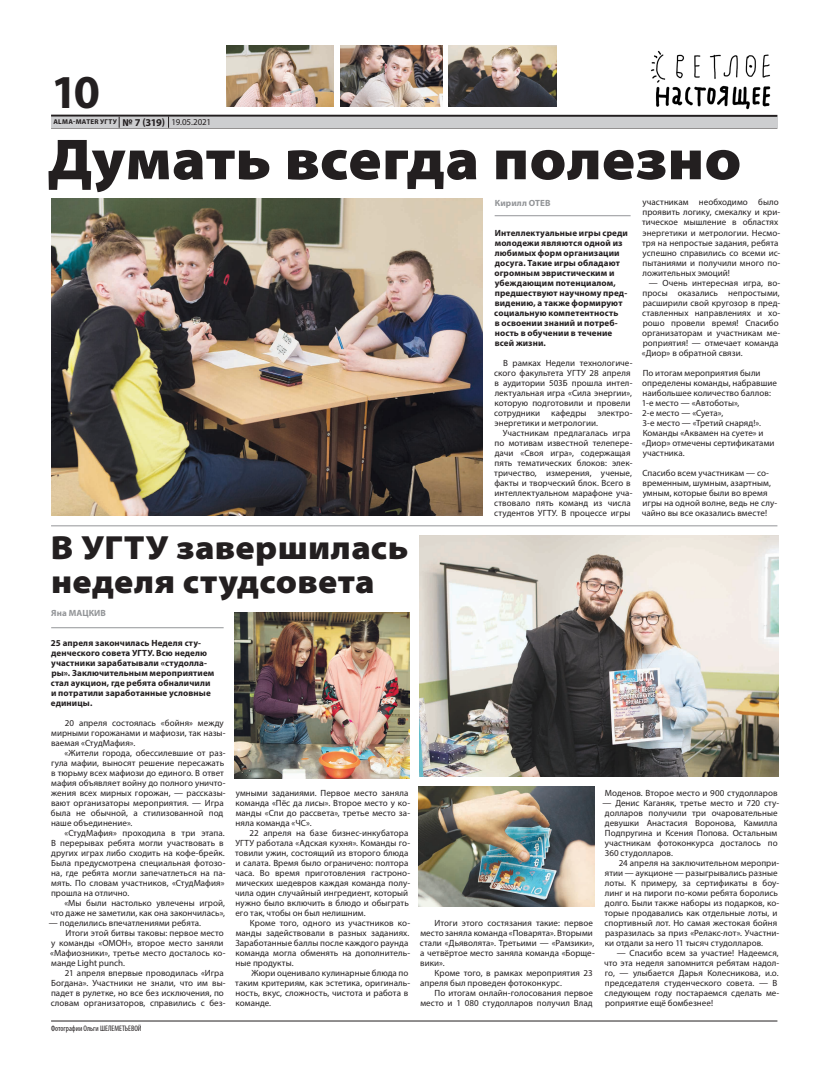
<style>
.page{position:relative;width:820px;height:1078px;background:#fff}
.page>*{position:absolute;margin:0;border:0;box-sizing:border-box;transform-origin:0 0}
.t1{font:900 semi-expanded 58.2px "Myriad Pro";color:#231f20}
.t2{font:700 47.4px "Myriad Pro";color:#231f20}
.t3{font:900 semi-expanded 33.6px/33.6px "Myriad Pro";letter-spacing:.01em;color:#231f20}
.t4{font:9px/10px "Myriad Pro";letter-spacing:.005em;color:#231f20}
.t5{font:700 9px/10px "Myriad Pro";letter-spacing:.01em;color:#231f20}
.t6{font:700 9px "Myriad Pro";letter-spacing:.01em;color:#939598}
.t7{font:condensed 8px "Myriad Pro";color:#231f20}
.t8{font:700 7px "Myriad Pro";letter-spacing:.04em;color:#231f20}
.s1{font-size:10.5px}
.s2{font-weight:400;font-size:9px}
</style>
<div class="page">
<hr style="left:51px;top:128px;width:726px;height:1px;background:#231f20">
<hr style="left:51px;top:115px;width:726px;height:2px;background:#231f20">
<div style="left:51px;top:117px;width:726px;height:11px;background:#cdced0"></div>
<svg style="left:168px;top:116px;width:1px;height:12px"></svg>
<hr style="left:51px;top:1020px;width:726px;height:1px;background:#231f20">
<img style="left:651px;top:50px;width:120px;height:60px">
<img style="left:51px;top:199px;width:431px;height:316px">
<hr style="left:51px;top:525px;width:726px;height:1px;background:#939598">
<img style="left:418px;top:786px;width:176px;height:119px">
<img style="left:234px;top:612px;width:175px;height:166px">
<img style="left:420px;top:535px;width:358px;height:240px">
<img style="left:226px;top:45px;width:107px;height:61px">
<img style="left:340px;top:45px;width:102px;height:61px">
<img style="left:448px;top:45px;width:108px;height:61px">
<hr style="left:51px;top:627px;width:172px;height:1px;background:#939598">
<hr style="left:494px;top:215px;width:136px;height:1px;background:#939598">
<h2 class="t2" style="left:51px;top:61px;width:50px">10</h2>
<p class="t8" style="left:53px;top:117px;width:159px">ALMA-MATER УГТУ <span class="s1">№ 7 (319)</span> <span class="s2">19.05.2021</span></p>
<h1 class="t1" style="left:48px;top:126px;width:695px">Думать всегда полезно</h1>
<h3 class="t3" style="left:51px;top:531px;width:359px">В УГТУ завершилась неделя студсовета</h3>
<p class="t6" style="left:51px;top:607px;width:56px">Яна МАЦКИВ</p>
<p class="t5" style="left:51px;top:637px;width:165px">25 апреля закончилась Неделя сту&shy;денческого совета УГТУ. Всю неделю участники зарабатывали «студолла&shy;ры». Заключительным мероприятием стал аукцион, где ребята обналичили и потратили заработанные условные единицы.</p>
<p class="t4" style="left:51px;top:717px;width:176px;text-indent:14px">20 апреля состоялась «бойня» между мирными горожанами и мафиози, так назы&shy;ваемая «СтудМафия».</p>
<p class="t4" style="left:51px;top:747px;width:176px;text-indent:13px">«Жители города, обессилевшие от раз&shy;гула мафии, выносят решение пересажать в тюрьму всех мафиози до единого. В ответ мафия объявляет войну до полного уничто&shy;жения всех мирных горожан, — рассказы&shy;вают организаторы мероприятия. — Игра была не обычной, а стилизованной под наше объединение».</p>
<p class="t4" style="left:51px;top:827px;width:176px;text-indent:13px">«СтудМафия» проходила в три этапа.<br>В перерывах ребята могли участвовать в других играх либо сходить на кофе-брейк.<br>Была предусмотрена специальная фотозо&shy;на, где ребята могли запечатлеться на па&shy;мять. По словам участников, «СтудМафия» прошла на отлично.</p>
<p class="t4" style="left:50px;top:897px;width:176px;text-align:right">«Мы были настолько увлечены игрой, что даже не заметили, как она закончилась»,</p>
<p class="t4" style="left:49px;top:917px;width:153px">— поделились впечатлениями ребята.</p>
<p class="t4" style="left:65px;top:927px;width:160px">Итоги этой битвы таковы: первое место</p>
<p class="t4" style="left:51px;top:937px;width:174px">у команды «ОМОН», второе место заняли</p>
<p class="t4" style="left:50px;top:947px;width:177px">«Мафиозники», третье место досталось ко-</p>
<p class="t4" style="left:51px;top:957px;width:75px">манде Light punch.</p>
<p class="t4" style="left:65px;top:967px;width:160px">21 апреля впервые проводилась «Игра</p>
<p class="t4" style="left:51px;top:977px;width:176px">Богдана». Участники не знали, что им вы-</p>
<p class="t4" style="left:51px;top:987px;width:174px">падет в рулетке, но все без исключения, по</p>
<p class="t4" style="left:51px;top:997px;width:176px">словам организаторов, справились с без-</p>
<p class="t7" style="left:51px;top:1023px;width:92px">Фотографии Ольги ШЕЛЕМЕТЬЕВОЙ</p>
<p class="t4" style="left:235px;top:787px;width:176px">умными заданиями. Первое место заняла команда «Пёс да лисы». Второе место у ко&shy;манды «Спи до рассвета», третье место за&shy;няла команда «ЧС».</p>
<p class="t4" style="left:235px;top:827px;width:177px;text-indent:14px">22 апреля на базе бизнес-инкубатора УГТУ работала «Адская кухня». Команды го&shy;товили ужин, состоящий из второго блюда и салата. Время было ограничено: полтора часа. Во время приготовления гастроно&shy;мических шедевров каждая команда полу&shy;чила один случайный ингредиент, который нужно было включить в блюдо и обыграть его так, чтобы он был нелишним.</p>
<p class="t4" style="left:235px;top:917px;width:176px;text-indent:15px">Кроме того, одного из участников ко&shy;манды задействовали в разных заданиях.<br>Заработанные баллы после каждого раунда команда могла обменять на дополнитель&shy;ные продукты.</p>
<p class="t4" style="left:235px;top:967px;width:176px;text-indent:16px">Жюри оценивало кулинарные блюда по таким критериям, как эстетика, оригиналь&shy;ность, вкус, сложность, чистота и работа в команде.</p>
<p class="t6" style="left:494px;top:196px;width:57px">Кирилл ОТЕВ</p>
<p class="t5" style="left:494px;top:227px;width:135px">Интеллектуальные игры среди молодежи являются одной из любимых форм организации досуга. Такие игры обладают огромным эвристическим и убеждающим потенциалом, предшествуют научному пред&shy;видению, а также формируют социальную компетентность<br>в освоении знаний и потреб&shy;ность в обучении в течение всей жизни.</p>
<p class="t4" style="left:494px;top:357px;width:140px;text-indent:9px">В рамках Недели технологиче&shy;ского факультета УГТУ 28 апреля в аудитории 503Б прошла интел&shy;лектуальная игра «Сила энергии», которую подготовили и провели сотрудники кафедры электро&shy;энергетики и метрологии.</p>
<p class="t4" style="left:494px;top:427px;width:140px;text-indent:9px">Участникам предлагалась игра по мотивам известной телепере&shy;дачи «Своя игра», содержащая пять тематических блоков: элек&shy;тричество, измерения, ученые, факты и творческий блок. Всего в интеллектуальном марафоне уча&shy;ствовало пять команд из числа студентов УГТУ. В процессе игры</p>
<p class="t4" style="left:642px;top:197px;width:140px">участникам необходимо было проявить логику, смекалку и кри&shy;тическое мышление в областях энергетики и метрологии. Несмо&shy;тря на непростые задания, ребята успешно справились со всеми ис&shy;пытаниями и получили много по&shy;ложительных эмоций!</p>
<p class="t4" style="left:641px;top:277px;width:140px;text-indent:7px">— Очень интересная игра, во&shy;просы оказались непростыми, расширили свой кругозор в пред&shy;ставленных направлениях и хо&shy;рошо провели время! Спасибо организаторам и участникам ме&shy;роприятия! — отмечает команда «Диор» в обратной связи.</p>
<p class="t4" style="left:641px;top:367px;width:137px">По итогам мероприятия были определены команды, набравшие наибольшее количество баллов:<br>1-е место — «Автоботы»,<br>2-е место — «Суета»,<br>3-е место — «Третий снаряд!».<br>Команды «Аквамен на суете» и «Диор» отмечены сертификатами участника.</p>
<p class="t4" style="left:641px;top:467px;width:137px">Спасибо всем участникам — со&shy;временным, шумным, азартным, умным, которые были во время игры на одной волне, ведь не слу&shy;чайно вы все оказались вместе!</p>
<p class="t4" style="left:419px;top:917px;width:176px;text-indent:15px">Итоги этого состязания такие: первое место заняла команда «Поварята». Вторыми стали «Дьяволята». Третьими — «Рамзики», а четвёртое место заняла команда «Борще&shy;вики».</p>
<p class="t4" style="left:420px;top:967px;width:174px;text-indent:14px">Кроме того, в рамках мероприятия 23 апреля был проведен фотоконкурс.</p>
<p class="t4" style="left:420px;top:987px;width:174px;text-align:right">По итогам онлайн-голосования первое место и 1 080 студолларов получил Влад</p>
<p class="t4" style="left:604px;top:787px;width:174px">Моденов. Второе место и 900 студолларов</p>
<p class="t4" style="left:602px;top:797px;width:178px">— Денис Каганяк, третье место и 720 сту&shy;долларов получили три очаровательные девушки Анастасия Воронова, Камилла Подпругина и Ксения Попова. Остальным участникам фотоконкурса досталось по 360 студолларов.</p>
<p class="t4" style="left:604px;top:857px;width:176px;text-indent:14px">24 апреля на заключительном меропри&shy;ятии — аукционе — разыгрывались разные лоты. К примеру, за сертификаты в боу&shy;линг и на пироги по-коми ребята боролись долго. Были также наборы из подарков, ко&shy;торые продавались как отдельные лоты, и спортивный лот. Но самая жестокая бойня разразилась за приз «Релакс-лот». Участни&shy;ки отдали за него 11 тысяч студолларов.</p>
<p class="t4" style="left:604px;top:947px;width:177px;text-indent:13px">— Спасибо всем за участие! Надеемся, что эта неделя запомнится ребятам надол&shy;го, — улыбается Дарья Колесникова, и.о. председателя студенческого совета. — В следующем году постараемся сделать ме&shy;роприятие ещё бомбезнее!</p>
</div>
